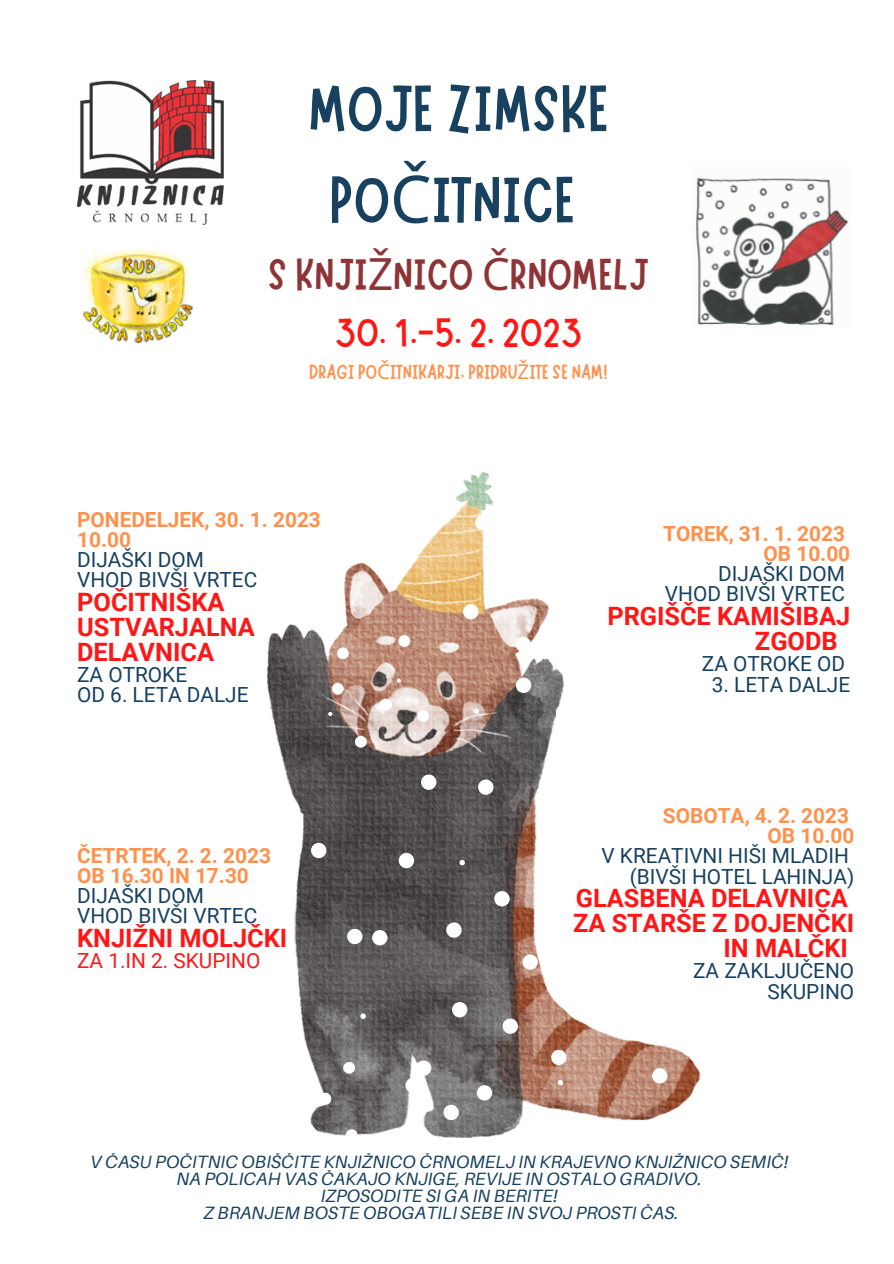
<style>
.page{position:relative;width:894px;height:1264px;background:#fff}
.page>*{position:absolute;margin:0;border:0;box-sizing:border-box;transform-origin:0 0}
.t1{font:65.55px/91.2px "Marykate";color:#17415f;text-align:center}
.t2{font:44.55px "Marykate";color:#8f3436}
.t3{font:40.05px "Marykate";color:#ff1616}
.t4{font:700 25.35px/24.8px "Roboto";color:#ff1616}
.t5{font:20.85px/20.2px "Roboto";color:#17415f}
.t6{font:700 20.85px/20.2px "Roboto";color:#ff914d}
.t7{font:20.85px "Roboto";color:#ff1616}
.t8{font:20.55px "Marykate";color:#ff914d}
.t9{font:italic 17.85px/17px "Aileron";color:#17415f;text-align:center}
.s1{font-family:"Noto Sans"}
</style>
<div class="page">
<img style="left:77px;top:80px;width:146px;height:145px">
<img style="left:696px;top:177px;width:153px;height:148px">
<img style="left:267px;top:471px;width:433px;height:666px">
<div style="left:555px;top:704px;width:16px;height:16px;background:#fff;border-radius:50%"></div>
<div style="left:475px;top:515px;width:15px;height:15px;background:#fff;border-radius:50%"></div>
<div style="left:327px;top:519px;width:16px;height:15px;background:#fff;border-radius:50%"></div>
<div style="left:633px;top:936px;width:16px;height:16px;background:#fff;border-radius:50%"></div>
<div style="left:417px;top:710px;width:12px;height:12px;background:#fff;border-radius:50%"></div>
<div style="left:398px;top:852px;width:16px;height:16px;background:#fff;border-radius:50%"></div>
<div style="left:332px;top:682px;width:12px;height:12px;background:#fff;border-radius:50%"></div>
<div style="left:651px;top:1068px;width:16px;height:15px;background:#fff;border-radius:50%"></div>
<div style="left:476px;top:1085px;width:16px;height:15px;background:#fff;border-radius:50%"></div>
<svg style="left:557px;top:1079px;width:6px;height:6px"></svg>
<svg style="left:563px;top:919px;width:5px;height:5px"></svg>
<svg style="left:607px;top:1007px;width:6px;height:6px"></svg>
<div style="left:649px;top:960px;width:15px;height:15px;background:#fff;border-radius:50%"></div>
<div style="left:568px;top:770px;width:16px;height:16px;background:#fff;border-radius:50%"></div>
<div style="left:421px;top:774px;width:15px;height:16px;background:#fff;border-radius:50%"></div>
<div style="left:522px;top:954px;width:15px;height:15px;background:#fff;border-radius:50%"></div>
<div style="left:416px;top:1060px;width:15px;height:15px;background:#fff;border-radius:50%"></div>
<div style="left:264px;top:922px;width:15px;height:16px;background:#fff;border-radius:50%"></div>
<div style="left:337px;top:647px;width:12px;height:12px;background:#fff;border-radius:50%"></div>
<div style="left:626px;top:619px;width:16px;height:15px;background:#fff;border-radius:50%"></div>
<svg style="left:556px;top:601px;width:5px;height:6px"></svg>
<svg style="left:600px;top:690px;width:6px;height:5px"></svg>
<div style="left:642px;top:642px;width:15px;height:16px;background:#fff;border-radius:50%"></div>
<div style="left:380px;top:698px;width:12px;height:12px;background:#fff;border-radius:50%"></div>
<div style="left:414px;top:456px;width:15px;height:16px;background:#fff;border-radius:50%"></div>
<div style="left:515px;top:636px;width:15px;height:16px;background:#fff;border-radius:50%"></div>
<div style="left:541px;top:556px;width:16px;height:15px;background:#fff;border-radius:50%"></div>
<div style="left:562px;top:851px;width:16px;height:16px;background:#fff;border-radius:50%"></div>
<div style="left:372px;top:929px;width:15px;height:16px;background:#fff;border-radius:50%"></div>
<div style="left:562px;top:658px;width:15px;height:15px;background:#fff;border-radius:50%"></div>
<div style="left:452px;top:1001px;width:15px;height:16px;background:#fff;border-radius:50%"></div>
<div style="left:631px;top:986px;width:15px;height:16px;background:#fff;border-radius:50%"></div>
<div style="left:463px;top:604px;width:15px;height:15px;background:#fff;border-radius:50%"></div>
<div style="left:478px;top:779px;width:15px;height:16px;background:#fff;border-radius:50%"></div>
<svg style="left:577px;top:611px;width:5px;height:5px"></svg>
<svg style="left:473px;top:708px;width:6px;height:6px"></svg>
<svg style="left:328px;top:712px;width:4px;height:4px"></svg>
<svg style="left:396px;top:678px;width:5px;height:4px"></svg>
<div style="left:515px;top:677px;width:16px;height:16px;background:#fff;border-radius:50%"></div>
<svg style="left:459px;top:859px;width:6px;height:6px"></svg>
<svg style="left:548px;top:816px;width:6px;height:6px"></svg>
<div style="left:355px;top:735px;width:12px;height:12px;background:#fff;border-radius:50%"></div>
<div style="left:311px;top:842px;width:15px;height:16px;background:#fff;border-radius:50%"></div>
<div style="left:494px;top:891px;width:15px;height:15px;background:#fff;border-radius:50%"></div>
<div style="left:398px;top:635px;width:12px;height:12px;background:#fff;border-radius:50%"></div>
<div style="left:604px;top:489px;width:16px;height:15px;background:#fff;border-radius:50%"></div>
<svg style="left:680px;top:566px;width:4px;height:4px"></svg>
<div style="left:636px;top:557px;width:12px;height:12px;background:#fff;border-radius:50%"></div>
<div style="left:273px;top:503px;width:11px;height:12px;background:#fff;border-radius:50%"></div>
<div style="left:299px;top:565px;width:12px;height:12px;background:#fff;border-radius:50%"></div>
<div style="left:633px;top:728px;width:12px;height:12px;background:#fff;border-radius:50%"></div>
<div style="left:671px;top:736px;width:12px;height:13px;background:#fff;border-radius:50%"></div>
<svg style="left:599px;top:834px;width:9px;height:16px"></svg>
<svg style="left:664px;top:765px;width:4px;height:4px"></svg>
<div style="left:693px;top:697px;width:12px;height:12px;background:#fff;border-radius:50%"></div>
<div style="left:658px;top:801px;width:12px;height:12px;background:#fff;border-radius:50%"></div>
<svg style="left:445px;top:921px;width:17px;height:17px"></svg>
<svg style="left:600px;top:977px;width:13px;height:13px"></svg>
<svg style="left:346px;top:927px;width:17px;height:18px"></svg>
<svg style="left:569px;top:960px;width:13px;height:13px"></svg>
<svg style="left:277px;top:876px;width:17px;height:18px"></svg>
<svg style="left:550px;top:1048px;width:17px;height:18px"></svg>
<svg style="left:342px;top:1061px;width:13px;height:13px"></svg>
<svg style="left:404px;top:1076px;width:18px;height:18px"></svg>
<svg style="left:318px;top:1091px;width:14px;height:14px"></svg>
<svg style="left:442px;top:1103px;width:17px;height:18px"></svg>
<svg style="left:267px;top:978px;width:9px;height:17px"></svg>
<svg style="left:360px;top:1013px;width:6px;height:6px"></svg>
<svg style="left:305px;top:1075px;width:5px;height:5px"></svg>
<svg style="left:345px;top:1128px;width:13px;height:9px"></svg>
<svg style="left:267px;top:1052px;width:12px;height:14px"></svg>
<svg style="left:501px;top:1017px;width:18px;height:17px"></svg>
<img style="left:79px;top:247px;width:114px;height:97px">
<h1 class="t1" style="left:308px;top:56px;width:302px">MOJE ZIMSKE<br>PO<span class="s1">Č</span>ITNICE</h1>
<h2 class="t2" style="left:268px;top:246px;width:381px">S KNJI<span class="s1">Ž</span>NICO <span class="s1">Č</span>RNOMELJ</h2>
<h3 class="t3" style="left:334px;top:306px;width:249px">30. 1.-5. 2. 2023</h3>
<p class="t8" style="left:309px;top:359px;width:300px">DRAGI PO<span class="s1">Č</span>ITNIKARJI, PRIDRU<span class="s1">Ž</span>ITE SE NAM!</p>
<p class="t6" style="left:77px;top:509px;width:245px">PONEDELJEK, 30. 1. 2023<br>10.00</p>
<p class="t5" style="left:77px;top:550px;width:182px">DIJAŠKI DOM<br>VHOD BIVŠI VRTEC</p>
<h3 class="t4" style="left:77px;top:590px;width:179px">POČITNIŠKA<br>USTVARJALNA<br>DELAVNICA</h3>
<p class="t5" style="left:77px;top:664px;width:173px">ZA OTROKE<br>OD 6. LETA DALJE</p>
<p class="t6" style="left:77px;top:845px;width:195px">ČETRTEK, 2. 2. 2023<br>OB 16.30 IN 17.30</p>
<p class="t5" style="left:77px;top:885px;width:182px">DIJAŠKI DOM<br>VHOD BIVŠI VRTEC</p>
<h3 class="t4" style="left:77px;top:926px;width:211px">KNJIŽNI MOLJČKI</h3>
<p class="t7" style="left:77px;top:949px;width:185px">ZA 1.IN 2. SKUPINO</p>
<p class="t6" style="left:663px;top:523px;width:188px;text-align:right">TOREK, 31. 1. 2023<br>OB 10.00</p>
<p class="t5" style="left:664px;top:564px;width:182px;text-align:right">DIJAŠKI DOM<br>VHOD BIVŠI VRTEC</p>
<h3 class="t4" style="left:754px;top:604px;width:97px;text-indent:-148px">PRGIŠČE KAMIŠIBAJ<br>ZGODB</h3>
<p class="t5" style="left:701px;top:654px;width:145px">ZA OTROKE OD</p>
<p class="t5" style="left:711px;top:674px;width:140px">3. LETA DALJE</p>
<p class="t6" style="left:662px;top:805px;width:193px;text-align:right">SOBOTA, 4. 2. 2023<br>OB 10.00</p>
<p class="t5" style="left:601px;top:846px;width:254px;text-align:right">V KREATIVNI HIŠI MLADIH (BIVŠI HOTEL LAHINJA)</p>
<h3 class="t4" style="left:573px;top:886px;width:283px;text-align:right">GLASBENA DELAVNICA<br>ZA STARŠE Z DOJENČKI<br>IN MALČKI</h3>
<p class="t5" style="left:693px;top:961px;width:162px;text-align:right">ZA ZAKLJUČENO<br>SKUPINO</p>
<p class="t9" style="left:90px;top:1152px;width:699px">V ČASU POČITNIC OBIŠČITE KNJIŽNICO ČRNOMELJ IN KRAJEVNO KNJIŽNICO SEMIČ!<br>NA POLICAH VAS ČAKAJO KNJIGE, REVIJE IN OSTALO GRADIVO.<br>IZPOSODITE SI GA IN BERITE!<br>Z BRANJEM BOSTE OBOGATILI SEBE IN SVOJ PROSTI ČAS.</p>
</div>
